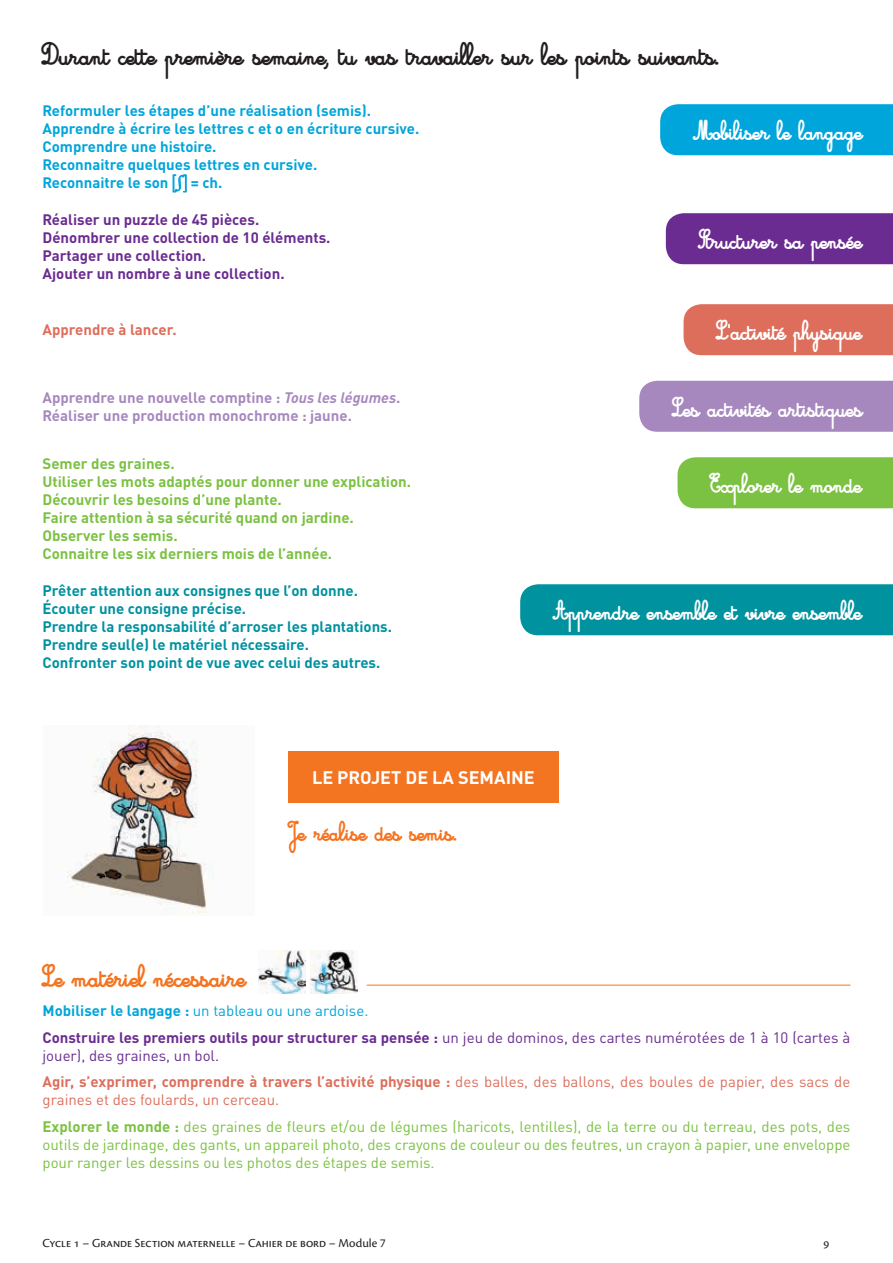
<style>
.page{position:relative;width:893px;height:1263px;background:#fff}
.page>*{position:absolute;margin:0;border:0;box-sizing:border-box;transform-origin:0 0}
.t1{font:24px "Cursivestandardbold";color:#231f20}
.t2{font:24px "Cursivestandardbold";color:#f37421}
.t3{font:21px "Cursivestandardbold";color:#fff}
.LE_PROJET_Couleur{font:21px "Cursivestandardbold";color:#f37421}
.t4{font:700 18px "DINOT";color:#fff}
.Text{font:15px/18px "DINOT";color:#7bc142;text-align:justify}
.t5{font:700 15px "DINOT";color:#00929f}
.t6{font:700 15px "DINOT";color:#7bc142}
.t7{font:700 15px "DINOT";color:#00a5db}
.Text-2{font:15px/18px "DINOT";color:#de6e5c}
.Text-3{font:15px/18px "DINOT";color:#6a2c91}
.t8{font:700 15px "DINOT";color:#6a2c91}
.t9{font:700 15px "DINOT";color:#a688be}
.Text-4{font:15px "DINOT";color:#00a5db}
.t10{font:700 15px "DINOT";color:#de6e5c}
.t11{font:12.75px "Cronos Pro";letter-spacing:-.005em;color:#231f20}
.s1{font-family:"Euro Garamond Phonetic";font-weight:400}
.s2{font-style:italic}
.s3{font-weight:700}
</style>
<div class="page">
<svg style="left:173px;top:175px;width:14px;height:17px"></svg>
<div style="left:660px;top:104px;width:233px;height:51px;background:#00a5db"></div>
<div style="left:666px;top:213px;width:227px;height:51px;background:#6a2c91"></div>
<div style="left:684px;top:304px;width:209px;height:51px;background:#de6e5c"></div>
<div style="left:639px;top:381px;width:254px;height:51px;background:#a688be"></div>
<div style="left:677px;top:457px;width:216px;height:51px;background:#7bc142"></div>
<div style="left:520px;top:584px;width:373px;height:51px;background:#00929f"></div>
<div style="left:288px;top:751px;width:270px;height:51px;background:#f37421"></div>
<img style="left:67px;top:726px;width:140px;height:188px">
<img style="left:258px;top:950px;width:47px;height:43px">
<img style="left:310px;top:950px;width:47px;height:43px">
<hr style="left:367px;top:985px;width:483px;height:1px;background:#f37421">
<p class="t1" style="left:43px;top:42px;width:677px">Durant cette première semaine, tu vas travailler sur les points suivants.</p>
<p class="t7" style="left:43px;top:100px;width:330px">Reformuler les étapes d’une réalisation (semis).</p>
<p class="t7" style="left:43px;top:118px;width:378px">Apprendre à écrire les lettres c et o en écriture cursive.</p>
<p class="t7" style="left:43px;top:136px;width:175px">Comprendre une histoire.</p>
<p class="t7" style="left:43px;top:154px;width:276px">Reconnaitre quelques lettres en cursive.</p>
<p class="t7" style="left:43px;top:172px;width:181px">Reconnaitre le son <span class="s1">[c]</span> = ch.</p>
<p class="t3" style="left:694px;top:120px;width:170px">Mobiliser le langage</p>
<p class="t8" style="left:43px;top:209px;width:218px">Réaliser un puzzle de 45 pièces.</p>
<p class="t8" style="left:43px;top:227px;width:289px">Dénombrer une collection de 10 éléments.</p>
<p class="t8" style="left:43px;top:245px;width:165px">Partager une collection.</p>
<p class="t8" style="left:43px;top:263px;width:244px">Ajouter un nombre à une collection.</p>
<p class="t3" style="left:699px;top:229px;width:165px">Structurer sa pensée</p>
<p class="t10" style="left:43px;top:320px;width:136px">Apprendre à lancer.</p>
<p class="t3" style="left:716px;top:320px;width:147px">L'activité physique</p>
<p class="t9" style="left:43px;top:388px;width:359px">Apprendre une nouvelle comptine : <span class="s2">Tous les légumes</span>.</p>
<p class="t9" style="left:43px;top:406px;width:311px">Réaliser une production monochrome : jaune.</p>
<p class="t3" style="left:672px;top:396px;width:192px">Les activités artistiques</p>
<p class="t6" style="left:43px;top:453px;width:134px">Semer des graines.</p>
<p class="t6" style="left:43px;top:471px;width:370px">Utiliser les mots adaptés pour donner une explication.</p>
<p class="t6" style="left:43px;top:489px;width:241px">Découvrir les besoins d’une plante.</p>
<p class="t6" style="left:43px;top:507px;width:313px">Faire attention à sa sécurité quand on jardine.</p>
<p class="t6" style="left:43px;top:525px;width:137px">Observer les semis.</p>
<p class="t6" style="left:43px;top:543px;width:291px">Connaitre les six derniers mois de l’année.</p>
<p class="t5" style="left:43px;top:580px;width:317px">Prêter attention aux consignes que l’on donne.</p>
<p class="t5" style="left:43px;top:598px;width:205px">Écouter une consigne précise.</p>
<p class="t5" style="left:43px;top:616px;width:351px">Prendre la responsabilité d’arroser les plantations.</p>
<p class="t5" style="left:43px;top:634px;width:268px">Prendre seul(e) le matériel nécessaire.</p>
<p class="t5" style="left:43px;top:652px;width:339px">Confronter son point de vue avec celui des autres.</p>
<p class="t3" style="left:710px;top:473px;width:153px">Explorer le monde</p>
<p class="t3" style="left:553px;top:600px;width:310px">Apprendre ensemble et vivre ensemble</p>
<p class="t4" style="left:312px;top:765px;width:224px">LE PROJET DE LA SEMAINE</p>
<p class="LE_PROJET_Couleur" style="left:288px;top:820px;width:170px">Je réalise des semis.</p>
<p class="t2" style="left:43px;top:963px;width:205px">Le matériel nécessaire</p>
<p class="Text-4" style="left:43px;top:1001px;width:327px"><span class="s3">Mobiliser le langage :</span> un tableau ou une ardoise.</p>
<p class="Text-3" style="left:43px;top:1028px;width:809px"><span class="s3">Construire les premiers outils pour structurer sa pensée :</span> un jeu de dominos, des cartes numérotées de 1 à 10 (cartes à jouer), des graines, un bol.</p>
<p class="Text-2" style="left:43px;top:1072px;width:809px"><span class="s3">Agir, s’exprimer, comprendre à travers l’activité physique :</span> des balles, des ballons, des boules de papier, des sacs de graines et des foulards, un cerceau.</p>
<p class="Text" style="left:43px;top:1117px;width:809px"><span class="s3">Explorer le monde :</span> des graines de fleurs et/ou de légumes (haricots, lentilles), de la terre ou du terreau, des pots, des outils de jardinage, des gants, un appareil photo, des crayons de couleur ou des feutres, un crayon à papier, une enveloppe pour ranger les dessins ou les photos des étapes de semis.</p>
<p class="t11" style="left:43px;top:1235px;width:345px">Cycle 1 – Grande Section maternelle – Cahier de bord – Module 7</p>
<p class="t11" style="left:823px;top:1235px;width:7px">9</p>
</div>
